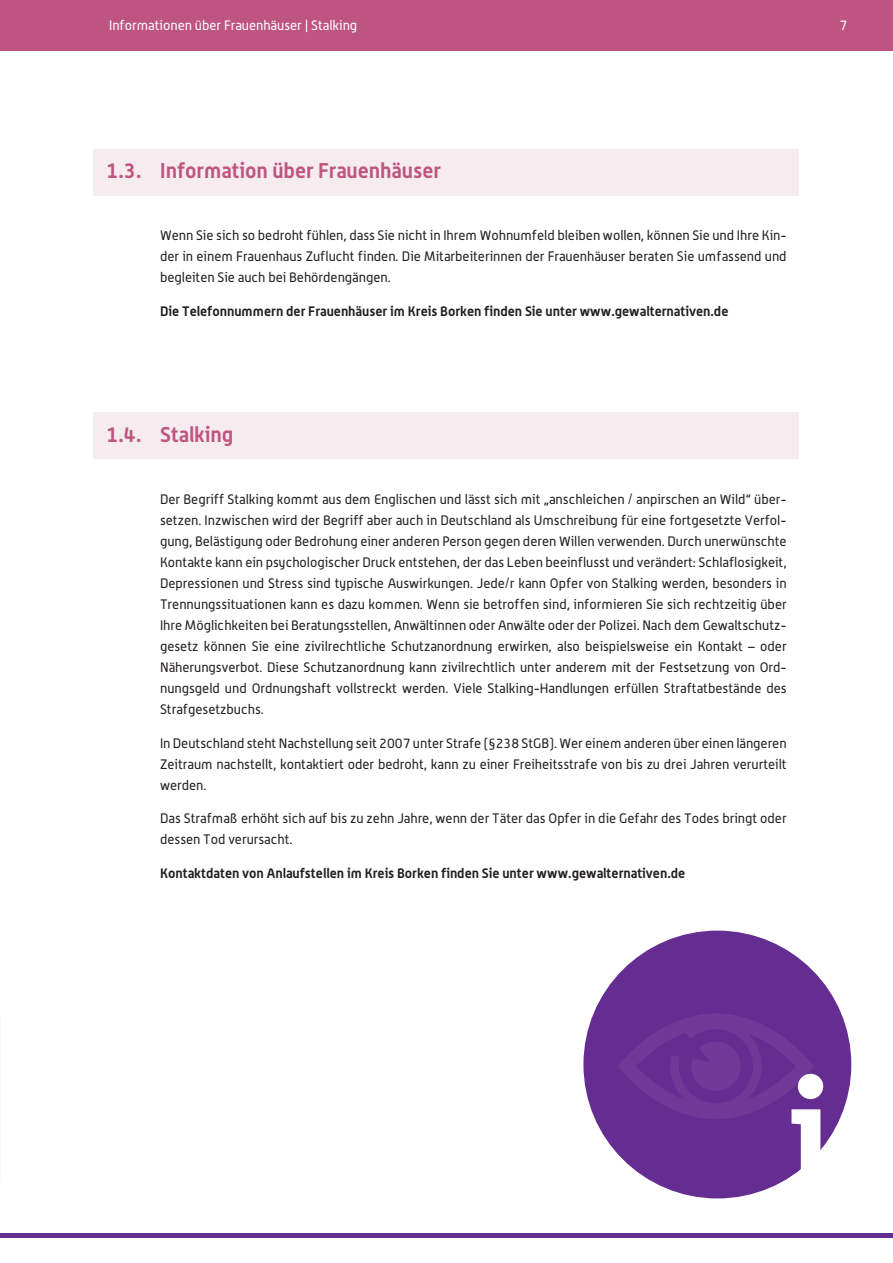
<style>
.page{position:relative;width:893px;height:1263px;background:#fff}
.page>*{position:absolute;margin:0;border:0;box-sizing:border-box;transform-origin:0 0}
.t1{font:700 154.65px "Alwyn OT";color:#fff}
.Subhead{font:700 21px "Alwyn OT";color:#be5581}
.t2{font:13.5px/21px "Alwyn OT";color:#231f20;text-align:justify}
.t3{font:700 13.5px "Alwyn OT";color:#231f20}
.t4{font:13.5px "Alwyn OT";color:#fff}
</style>
<div class="page">
<hr style="left:0;top:1233px;width:893px;height:4px;background:#652d91">
<div style="left:0;top:0;width:893px;height:51px;background:#be5581"></div>
<div style="left:94px;top:149px;width:705px;height:46px;background:#f6ebee"></div>
<div style="left:94px;top:412px;width:705px;height:47px;background:#f6ebee"></div>
<div style="left:583px;top:930px;width:268px;height:268px;background:#652d91;border-radius:50%"></div>
<svg style="left:619px;top:1014px;width:194px;height:105px"></svg>
<p class="t4" style="left:109px;top:17px;width:250px">Informationen über Frauenhäuser | Stalking</p>
<p class="t4" style="left:839px;top:17px;width:9px">7</p>
<p class="Subhead" style="left:106px;top:157px;width:336px">1.3. Information über Frauenhäuser</p>
<p class="t2" style="left:160px;top:225px;width:628px">Wenn Sie sich so bedroht fühlen, dass Sie nicht in Ihrem Wohnumfeld bleiben wollen, können Sie und Ihre Kin&shy;der in einem Frauenhaus Zuflucht finden. Die Mitarbeiterinnen der Frauenhäuser beraten Sie umfassend und begleiten Sie auch bei Behördengängen.</p>
<p class="t3" style="left:160px;top:303px;width:570px">Die Telefonnummern der Frauenhäuser im Kreis Borken finden Sie unter www.gewalternativen.de</p>
<p class="Subhead" style="left:106px;top:421px;width:129px">1.4. Stalking</p>
<p class="t2" style="left:160px;top:488px;width:628px">Der Begriff Stalking kommt aus dem Englischen und lässt sich mit „anschleichen / anpirschen an Wild“ über&shy;setzen. Inzwischen wird der Begriff aber auch in Deutschland als Umschreibung für eine fortgesetzte Verfol&shy;gung, Belästigung oder Bedrohung einer anderen Person gegen deren Willen verwenden. Durch unerwünschte Kontakte kann ein psychologischer Druck entstehen, der das Leben beeinflusst und verändert: Schlaflosigkeit, Depressionen und Stress sind typische Auswirkungen. Jede/r kann Opfer von Stalking werden, besonders in Trennungssituationen kann es dazu kommen. Wenn sie betroffen sind, informieren Sie sich rechtzeitig über Ihre Möglichkeiten bei Beratungsstellen, Anwältinnen oder Anwälte oder der Polizei. Nach dem Gewaltschutz&shy;gesetz können Sie eine zivilrechtliche Schutzanordnung erwirken, also beispielsweise ein Kontakt – oder Näherungsverbot. Diese Schutzanordnung kann zivilrechtlich unter anderem mit der Festsetzung von Ord&shy;nungsgeld und Ordnungshaft vollstreckt werden. Viele Stalking-Handlungen erfüllen Straftatbestände des Strafgesetzbuchs.</p>
<p class="t2" style="left:160px;top:732px;width:628px">In Deutschland steht Nachstellung seit 2007 unter Strafe (§238 StGB). Wer einem anderen über einen längeren Zeitraum nachstellt, kontaktiert oder bedroht, kann zu einer Freiheitsstrafe von bis zu drei Jahren verurteilt werden.</p>
<p class="t2" style="left:160px;top:808px;width:628px">Das Strafmaß erhöht sich auf bis zu zehn Jahre, wenn der Täter das Opfer in die Gefahr des Todes bringt oder dessen Tod verursacht.</p>
<p class="t3" style="left:160px;top:865px;width:527px">Kontaktdaten von Anlaufstellen im Kreis Borken finden Sie unter www.gewalternativen.de</p>
<p class="t1" style="left:788px;top:1042px;width:43px">i</p>
</div>
